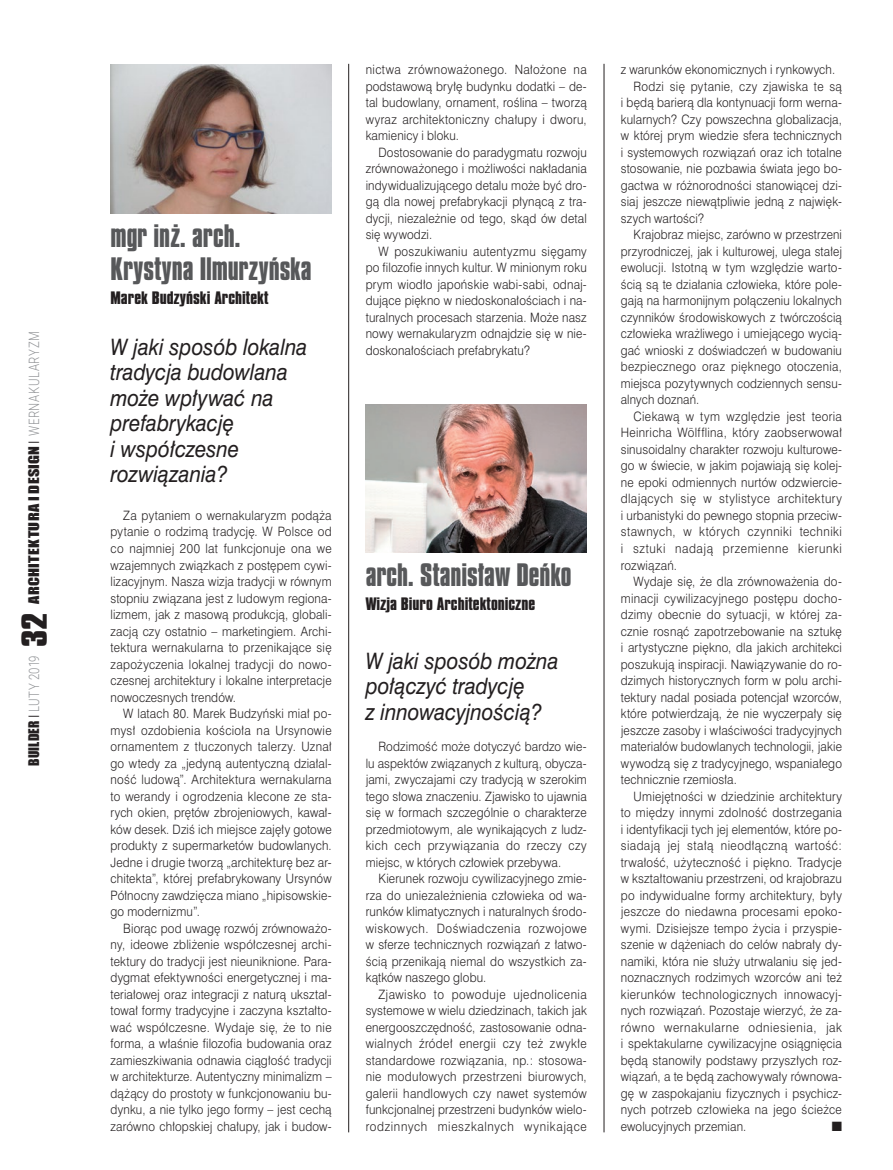
<style>
.page{position:relative;width:893px;height:1170px;background:#fff}
.page>*{position:absolute;margin:0;border:0;box-sizing:border-box;transform-origin:0 0}
.nazwisko_nowe{font:700 27px/33px "Compacta PL";letter-spacing:-.005em;color:#57585a;scale:.96 1}
.Styl_akapitowy_2{font:italic 21px/25.5px "Swis 721 PL";letter-spacing:-.005em;color:#231f20;scale:.91 1}
.stanowisko_nowe{font:700 15px "Compacta PL";color:#231f20;scale:1.1 1}
.t1{font:300 14.25px "Roboto";letter-spacing:.015em;color:#939598;scale:.8 1}
.t2{font:13.5px "Impact";letter-spacing:.015em;color:#231f20;scale:1.2 1}
.tekst_swiss{font:13.5px "Zapf Dingbats";color:#231f20}
.tekst_swiss-2{font:12px/16.5px "Swis 721 Lt PL";letter-spacing:.015em;color:#231f20;text-align:justify;scale:.92 1}
.tekst_swiss-3{font:12px/16.5px "Swis 721 Lt PL";letter-spacing:.015em;color:#231f20;text-align:justify;scale:.91 1}
.s1{font-family:"Swis 721 Lt PL"}
.s2{font-family:"Roboto";font-weight:300;font-size:14.25px;color:#939598}
.s3{font-family:"Impact";font-weight:400;font-size:13.5px;color:#231f20}
.s4{font-family:"Swis 721 Lt PL";font-weight:400;font-size:13.5px;color:#231f20}
.s5{font-family:"Compacta PL";font-weight:700;font-size:30px;color:#231f20}
</style>
<div class="page">
<img style="left:111px;top:65px;width:221px;height:148px">
<hr style="left:604px;top:64px;width:1px;height:1068px;background:#231f20">
<img style="left:366px;top:404px;width:221px;height:149px">
<hr style="left:348px;top:64px;width:1px;height:1068px;background:#231f20">
<p class="t2" style="left:24px;top:603px;width:228px;rotate:-90deg">ARCHITEKTURA I DESIGN <span class="s1">I</span> <span class="s2">WERNAKULARYZM</span></p>
<p class="t1" style="left:24px;top:765px;width:193px;rotate:-90deg"><span class="s3">BUILDER</span> <span class="s4">I</span> LUTY 2019 <span class="s5">32</span></p>
<p class="nazwisko_nowe" style="left:111px;top:219px;width:211px">mgr inż. arch.<br>Krystyna Ilmurzyńska</p>
<p class="stanowisko_nowe" style="left:111px;top:288px;width:145px">Marek Budzyński Architekt</p>
<p class="Styl_akapitowy_2" style="left:111px;top:334px;width:218px">W jaki sposób lokalna tradycja budowlana może wpływać na prefabrykację<br>i współczesne rozwiązania?</p>
<p class="tekst_swiss-2" style="left:111px;top:507px;width:242px;text-indent:13px">Za pytaniem o wernakularyzm podąża pytanie o rodzimą tradycję. W Polsce od co najmniej 200 lat funkcjonuje ona we wzajemnych związkach z postępem cywi&shy;lizacyjnym. Nasza wizja tradycji w równym stopniu związana jest z ludowym regiona&shy;lizmem, jak z masową produkcją, globali&shy;zacją czy ostatnio – marketingiem. Archi&shy;tektura wernakularna to przenikające się zapożyczenia lokalnej tradycji do nowo&shy;czesnej architektury i lokalne interpretacje nowoczesnych trendów.</p>
<p class="tekst_swiss-2" style="left:111px;top:705px;width:242px;text-indent:13px">W latach 80. Marek Budzyński miał po&shy;mysł ozdobienia kościoła na Ursynowie ornamentem z tłuczonych talerzy. Uznał go wtedy za „jedyną autentyczną działal&shy;ność ludową”. Architektura wernakularna to werandy i ogrodzenia klecone ze sta&shy;rych okien, prętów zbrojeniowych, kawał&shy;ków desek. Dziś ich miejsce zajęły gotowe produkty z supermarketów budowlanych.<br>Jedne i drugie tworzą „architekturę bez ar&shy;chitekta”, której prefabrykowany Ursynów Północny zawdzięcza miano „hipisowskie&shy;go modernizmu”.</p>
<p class="tekst_swiss-2" style="left:111px;top:919px;width:242px;text-indent:13px">Biorąc pod uwagę rozwój zrównoważo&shy;ny, ideowe zbliżenie współczesnej archi&shy;tektury do tradycji jest nieuniknione. Para&shy;dygmat efektywności energetycznej i ma&shy;teriałowej oraz integracji z naturą ukształ&shy;tował formy tradycyjne i zaczyna kształto&shy;wać współczesne. Wydaje się, że to nie forma, a właśnie filozofia budowania oraz zamieszkiwania odnawia ciągłość tradycji w architekturze. Autentyczny minimalizm – dążący do prostoty w funkcjonowaniu bu&shy;dynku, a nie tylko jego formy – jest cechą zarówno chłopskiej chałupy, jak i budow-</p>
<p class="tekst_swiss-2" style="left:366px;top:61px;width:242px">nictwa zrównoważonego. Nałożone na podstawową bryłę budynku dodatki – de&shy;tal budowlany, ornament, roślina – tworzą wyraz architektoniczny chałupy i dworu, kamienicy i bloku.</p>
<p class="tekst_swiss-2" style="left:366px;top:144px;width:242px;text-indent:13px">Dostosowanie do paradygmatu rozwoju zrównoważonego i możliwości nakładania indywidualizującego detalu może być dro&shy;gą dla nowej prefabrykacji płynącą z tra&shy;dycji, niezależnie od tego, skąd ów detal się wywodzi.</p>
<p class="tekst_swiss-2" style="left:366px;top:243px;width:242px;text-indent:13px">W poszukiwaniu autentyzmu sięgamy po filozofie innych kultur. W minionym roku prym wiodło japońskie wabi-sabi, odnaj&shy;dujące piękno w niedoskonałościach i na&shy;turalnych procesach starzenia. Może nasz nowy wernakularyzm odnajdzie się w nie&shy;doskonałościach prefabrykatu?</p>
<p class="nazwisko_nowe" style="left:366px;top:558px;width:216px">arch. Stanisław Deńko</p>
<p class="stanowisko_nowe" style="left:366px;top:594px;width:156px">Wizja Biuro Architektoniczne</p>
<p class="Styl_akapitowy_2" style="left:366px;top:647px;width:213px">W jaki sposób można połączyć tradycję<br>z innowacyjnością?</p>
<p class="tekst_swiss-2" style="left:366px;top:738px;width:242px;text-indent:13px">Rodzimość może dotyczyć bardzo wie&shy;lu aspektów związanych z kulturą, obycza&shy;jami, zwyczajami czy tradycją w szerokim tego słowa znaczeniu. Zjawisko to ujawnia się w formach szczególnie o charakterze przedmiotowym, ale wynikających z ludz&shy;kich cech przywiązania do rzeczy czy miejsc, w których człowiek przebywa.</p>
<p class="tekst_swiss-2" style="left:366px;top:870px;width:242px;text-indent:13px">Kierunek rozwoju cywilizacyjnego zmie&shy;rza do uniezależnienia człowieka od wa&shy;runków klimatycznych i naturalnych środo&shy;wiskowych. Doświadczenia rozwojowe w sferze technicznych rozwiązań z łatwo&shy;ścią przenikają niemal do wszystkich za&shy;kątków naszego globu.</p>
<p class="tekst_swiss-2" style="left:366px;top:985px;width:242px;text-indent:13px">Zjawisko to powoduje ujednolicenia systemowe w wielu dziedzinach, takich jak energooszczędność, zastosowanie odna&shy;wialnych źródeł energii czy też zwykłe standardowe rozwiązania, np.: stosowa&shy;nie modułowych przestrzeni biurowych, galerii handlowych czy nawet systemów funkcjonalnej przestrzeni budynków wielo&shy;rodzinnych mieszkalnych wynikające</p>
<p class="tekst_swiss-2" style="left:621px;top:61px;width:235px">z warunków ekonomicznych i rynkowych.</p>
<p class="tekst_swiss-2" style="left:621px;top:78px;width:242px;text-indent:13px">Rodzi się pytanie, czy zjawiska te są i będą barierą dla kontynuacji form werna&shy;kularnych? Czy powszechna globalizacja, w której prym wiedzie sfera technicznych i systemowych rozwiązań oraz ich totalne stosowanie, nie pozbawia świata jego bo&shy;gactwa w różnorodności stanowiącej dzi&shy;siaj jeszcze niewątpliwie jedną z najwięk&shy;szych wartości?</p>
<p class="tekst_swiss-3" style="left:621px;top:226px;width:244px;text-indent:13px">Krajobraz miejsc, zarówno w przestrzeni przyrodniczej, jak i kulturowej, ulega stałej ewolucji. Istotną w tym względzie warto&shy;ścią są te działania człowieka, które pole&shy;gają na harmonijnym połączeniu lokalnych czynników środowiskowych z twórczością człowieka wrażliwego i umiejącego wycią&shy;gać wnioski z doświadczeń w budowaniu bezpiecznego oraz pięknego otoczenia, miejsca pozytywnych codziennych sensu&shy;alnych doznań.</p>
<p class="tekst_swiss-2" style="left:621px;top:408px;width:242px;text-indent:13px">Ciekawą w tym względzie jest teoria Heinricha Wölfflina, który zaobserwował sinusoidalny charakter rozwoju kulturowe&shy;go w świecie, w jakim pojawiają się kolej&shy;ne epoki odmiennych nurtów odzwiercie&shy;dlających się w stylistyce architektury i urbanistyki do pewnego stopnia przeciw&shy;stawnych, w których czynniki techniki i sztuki nadają przemienne kierunki rozwiązań.</p>
<p class="tekst_swiss-2" style="left:621px;top:573px;width:242px;text-indent:13px">Wydaje się, że dla zrównoważenia do&shy;minacji cywilizacyjnego postępu docho&shy;dzimy obecnie do sytuacji, w której za&shy;cznie rosnąć zapotrzebowanie na sztukę i artystyczne piękno, dla jakich architekci poszukują inspiracji. Nawiązywanie do ro&shy;dzimych historycznych form w polu archi&shy;tektury nadal posiada potencjał wzorców, które potwierdzają, że nie wyczerpały się jeszcze zasoby i właściwości tradycyjnych materiałów budowlanych technologii, jakie wywodzą się z tradycyjnego, wspaniałego technicznie rzemiosła.</p>
<p class="tekst_swiss-2" style="left:621px;top:787px;width:242px;text-indent:13px">Umiejętności w dziedzinie architektury to między innymi zdolność dostrzegania i identyfikacji tych jej elementów, które po&shy;siadają jej stałą nieodłączną wartość: trwałość, użyteczność i piękno. Tradycje w kształtowaniu przestrzeni, od krajobrazu po indywidualne formy architektury, były jeszcze do niedawna procesami epoko&shy;wymi. Dzisiejsze tempo życia i przyspie&shy;szenie w dążeniach do celów nabrały dy&shy;namiki, która nie służy utrwalaniu się jed&shy;noznacznych rodzimych wzorców ani też kierunków technologicznych innowacyj&shy;nych rozwiązań. Pozostaje wierzyć, że za&shy;równo wernakularne odniesienia, jak i spektakularne cywilizacyjne osiągnięcia będą stanowiły podstawy przyszłych roz&shy;wiązań, a te będą zachowywały równowa&shy;gę w zaspokajaniu fizycznych i psychicz&shy;nych potrzeb człowieka na jego ścieżce ewolucyjnych przemian.</p>
<p class="tekst_swiss" style="left:832px;top:1119px;width:12px">■</p>
</div>
